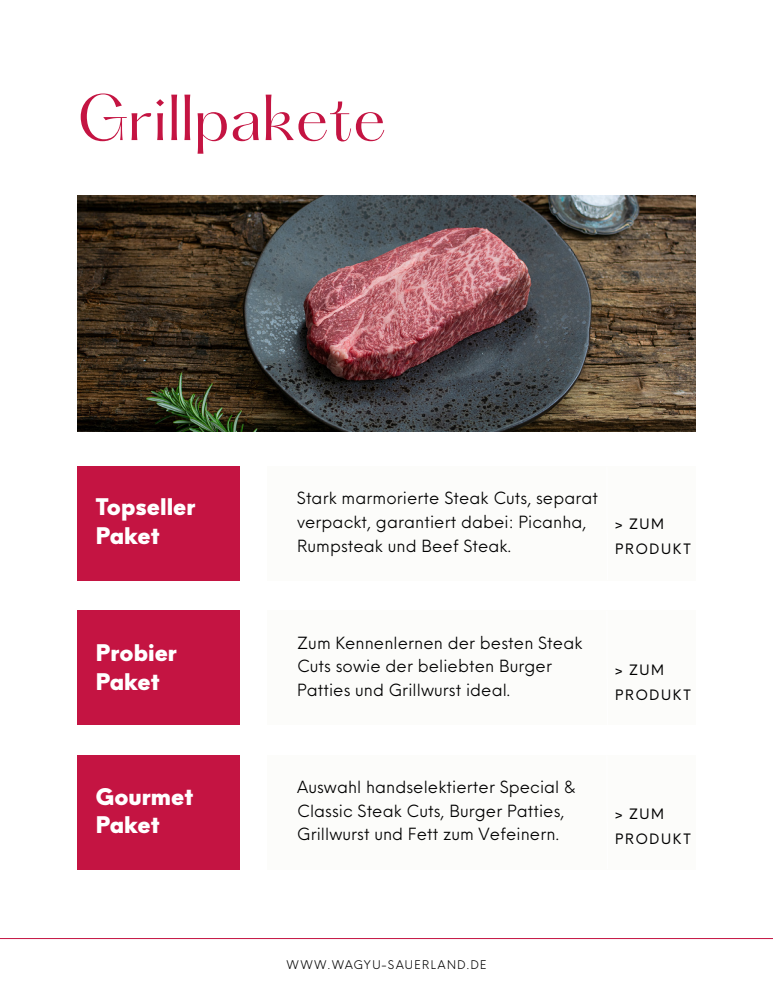
<style>
.page{position:relative;width:773px;height:1000px;background:#fff}
.page>*{position:absolute;margin:0;border:0;box-sizing:border-box;transform-origin:0 0}
.t1{font:56.8px "Hatton";color:#c41442}
.t2{font:900 24px/28.8px "Neue Einstellung";color:#fff}
.t3{font:16.4px/23.6px "Neue Einstellung";letter-spacing:.005em;color:#000}
.t4{font:15px/25px "Neue Einstellung";letter-spacing:.11em;color:#000}
.t5{font:300 12.5px "Neue Einstellung";letter-spacing:.11em;color:#000}
</style>
<div class="page">
<img style="left:77px;top:195px;width:618px;height:237px">
<div style="left:77px;top:466px;width:163px;height:114px;background:#c41442"></div>
<div style="left:267px;top:466px;width:428px;height:114px;background:#faf9f6"></div>
<div style="left:77px;top:611px;width:163px;height:114px;background:#c41442"></div>
<div style="left:267px;top:611px;width:428px;height:114px;background:#faf9f6"></div>
<div style="left:77px;top:755px;width:163px;height:114px;background:#c41442"></div>
<div style="left:267px;top:755px;width:428px;height:114px;background:#faf9f6"></div>
<hr style="left:0;top:938px;width:772px;height:1px;background:#c41442">
<h1 class="t1" style="left:77px;top:87px;width:310px">Grillpakete</h1>
<h2 class="t2" style="left:96px;top:492px;width:101px">Topseller<br>Paket</h2>
<h2 class="t2" style="left:96px;top:637px;width:83px">Probier<br>Paket</h2>
<h2 class="t2" style="left:96px;top:781px;width:99px">Gourmet<br>Paket</h2>
<p class="t3" style="left:297px;top:485px;width:302px">Stark marmorierte Steak Cuts, separat verpackt, garantiert dabei: Picanha,<br>Rumpsteak und Beef Steak.</p>
<p class="t4" style="left:615px;top:511px;width:77px">&gt; ZUM<br>PRODUKT</p>
<p class="t3" style="left:297px;top:629px;width:287px">Zum Kennenlernen der besten Steak<br>Cuts sowie der beliebten Burger<br>Patties und Grillwurst ideal.</p>
<p class="t4" style="left:615px;top:656px;width:77px">&gt; ZUM<br>PRODUKT</p>
<p class="t3" style="left:297px;top:774px;width:280px">Auswahl handselektierter Special &amp;<br>Classic Steak Cuts, Burger Patties,<br>Grillwurst und Fett zum Vefeinern.</p>
<p class="t4" style="left:615px;top:801px;width:77px">&gt; ZUM<br>PRODUKT</p>
<p class="t5" style="left:286px;top:957px;width:201px">WWW.WAGYU-SAUERLAND.DE</p>
</div>
